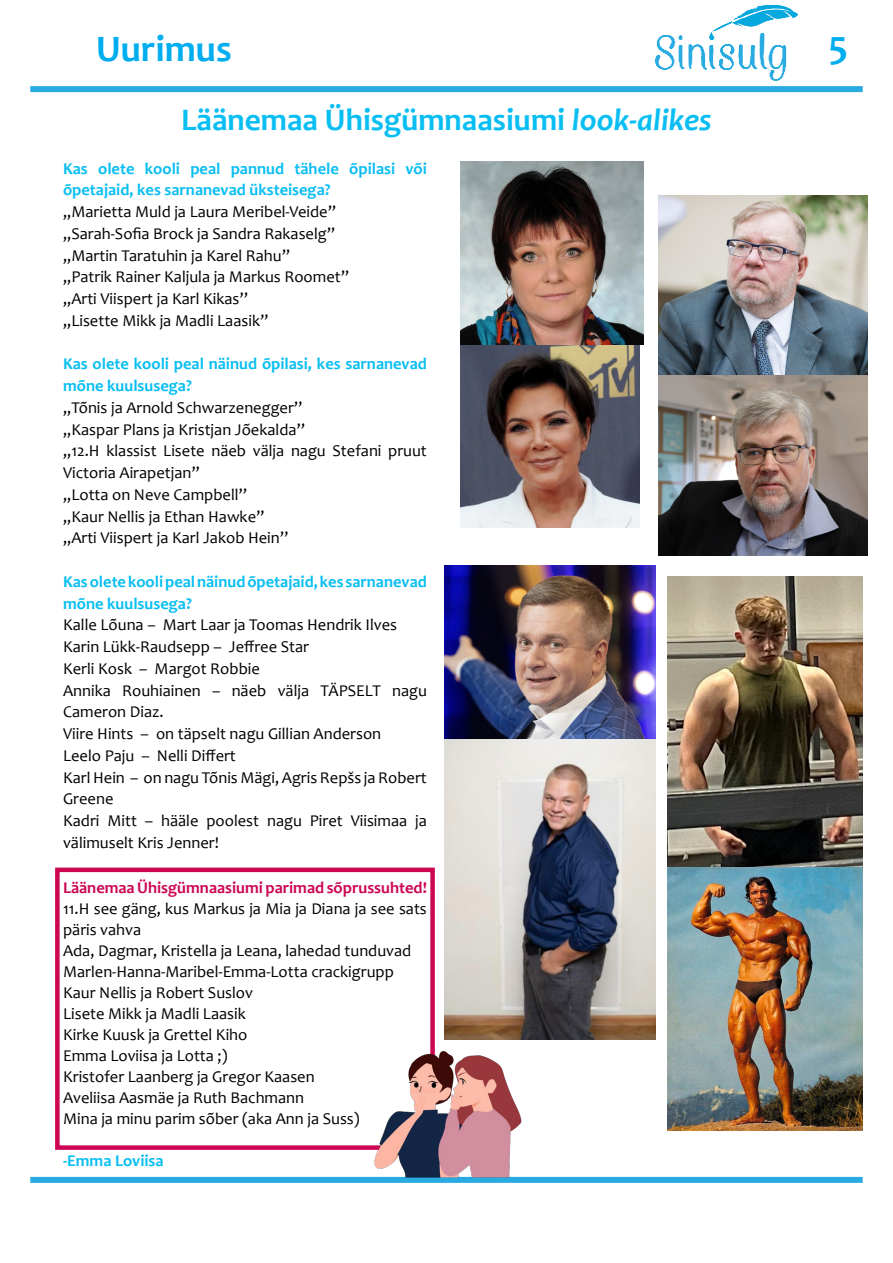
<style>
.page{position:relative;width:893px;height:1263px;background:#fff}
.page>*{position:absolute;margin:0;border:0;box-sizing:border-box;transform-origin:0 0}
.t1{font:700 40.5px "Candara";color:#00aeef}
.t2{font:700 37.5px "Candara";color:#00aeef}
.t3{font:700 31.5px "Candara";color:#09bef2}
.t4{font:16.5px/21.8px "Candara";color:#000}
.t5{font:700 16.5px/21.8px "Candara";color:#09bef2}
.t6{font:700 16.5px "Candara";color:#cc0653}
.s1{font-style:italic}
</style>
<div class="page">
<div style="left:30px;top:1177px;width:833px;height:6px;background:#29abe2"></div>
<div style="left:30px;top:86px;width:833px;height:6px;background:#29abe2"></div>
<img style="left:654px;top:4px;width:144px;height:77px">
<div style="left:55px;top:867px;width:380px;height:283px;background:#fff;border:4px solid #cc0653"></div>
<img style="left:461px;top:345px;width:178px;height:183px">
<img style="left:444px;top:566px;width:212px;height:473px">
<img style="left:658px;top:196px;width:209px;height:360px">
<img style="left:461px;top:162px;width:183px;height:183px">
<img style="left:668px;top:576px;width:195px;height:554px">
<img style="left:370px;top:1029px;width:163px;height:154px">
<p class="t2" style="left:96px;top:25px;width:137px">Uurimus</p>
<p class="t1" style="left:829px;top:19px;width:21px">5</p>
<p class="t3" style="left:181px;top:100px;width:532px">Läänemaa Ühisgümnaasiumi <span class="s1">look-alikes</span></p>
<p class="t5" style="left:63px;top:157px;width:365px">Kas olete kooli peal pannud tähele õpilasi või õpetajaid, kes sarnanevad üksteisega?</p>
<p class="t4" style="left:63px;top:201px;width:274px">,,Marietta Muld ja Laura Meribel-Veide’’</p>
<p class="t4" style="left:63px;top:222px;width:273px">,,Sarah-Sofia Brock ja Sandra Rakaselg’’</p>
<p class="t4" style="left:63px;top:244px;width:229px">,,Martin Taratuhin ja Karel Rahu’’</p>
<p class="t4" style="left:63px;top:266px;width:287px">,,Patrik Rainer Kaljula ja Markus Roomet’’</p>
<p class="t4" style="left:63px;top:288px;width:186px">,,Arti Viispert ja Karl Kikas’’</p>
<p class="t4" style="left:63px;top:309px;width:207px">,,Lisette Mikk ja Madli Laasik’’</p>
<p class="t5" style="left:63px;top:353px;width:365px">Kas olete kooli peal näinud õpilasi, kes sarnanevad mõne kuulsusega?</p>
<p class="t4" style="left:63px;top:396px;width:241px">,,Tõnis ja Arnold Schwarzenegger’’</p>
<p class="t4" style="left:63px;top:418px;width:243px">,,Kaspar Plans ja Kristjan Jõekalda’’</p>
<p class="t4" style="left:63px;top:440px;width:365px">,,12.H klassist Lisete näeb välja nagu Stefani pruut<br>Victoria Airapetjan’’</p>
<p class="t4" style="left:63px;top:483px;width:185px">,,Lotta on Neve Campbell’’</p>
<p class="t4" style="left:63px;top:505px;width:203px">,,Kaur Nellis ja Ethan Hawke’’</p>
<p class="t4" style="left:63px;top:527px;width:227px">,,Arti Viispert ja Karl Jakob Hein’’</p>
<p class="t5" style="left:63px;top:570px;width:365px">Kas olete kooli peal näinud õpetajaid, kes sarnanevad mõne kuulsusega?</p>
<p class="t4" style="left:63px;top:614px;width:336px">Kalle Lõuna – Mart Laar ja Toomas Hendrik Ilves</p>
<p class="t4" style="left:63px;top:636px;width:247px">Karin Lükk-Raudsepp – Jeffree Star</p>
<p class="t4" style="left:63px;top:657px;width:198px">Kerli Kosk – Margot Robbie</p>
<p class="t4" style="left:63px;top:679px;width:365px">Annika Rouhiainen – näeb välja TÄPSELT nagu<br>Cameron Diaz.</p>
<p class="t4" style="left:63px;top:723px;width:320px">Viire Hints – on täpselt nagu Gillian Anderson</p>
<p class="t4" style="left:63px;top:744px;width:174px">Leelo Paju – Nelli Differt</p>
<p class="t4" style="left:63px;top:766px;width:365px">Karl Hein – on nagu Tõnis Mägi, Agris Repšs ja Robert<br>Greene</p>
<p class="t4" style="left:63px;top:810px;width:365px">Kadri Mitt – hääle poolest nagu Piret Viisimaa ja välimuselt Kris Jenner!</p>
<p class="t6" style="left:63px;top:877px;width:365px">Läänemaa Ühisgümnaasiumi parimad sõprussuhted!</p>
<p class="t4" style="left:63px;top:898px;width:365px;line-height:21px">11.H see gäng, kus Markus ja Mia ja Diana ja see sats päris vahva</p>
<p class="t4" style="left:63px;top:939px;width:350px">Ada, Dagmar, Kristella ja Leana, lahedad tunduvad</p>
<p class="t4" style="left:63px;top:960px;width:332px">Marlen-Hanna-Maribel-Emma-Lotta crackigrupp</p>
<p class="t4" style="left:63px;top:981px;width:191px">Kaur Nellis ja Robert Suslov</p>
<p class="t4" style="left:63px;top:1002px;width:184px">Lisete Mikk ja Madli Laasik</p>
<p class="t4" style="left:63px;top:1023px;width:186px">Kirke Kuusk ja Grettel Kiho</p>
<p class="t4" style="left:63px;top:1044px;width:166px">Emma Loviisa ja Lotta ;)</p>
<p class="t4" style="left:63px;top:1065px;width:253px">Kristofer Laanberg ja Gregor Kaasen</p>
<p class="t4" style="left:63px;top:1086px;width:243px">Aveliisa Aasmäe ja Ruth Bachmann</p>
<p class="t4" style="left:63px;top:1107px;width:298px">Mina ja minu parim sõber (aka Ann ja Suss)</p>
<p class="t5" style="left:63px;top:1149px;width:102px">-Emma Loviisa</p>
</div>
